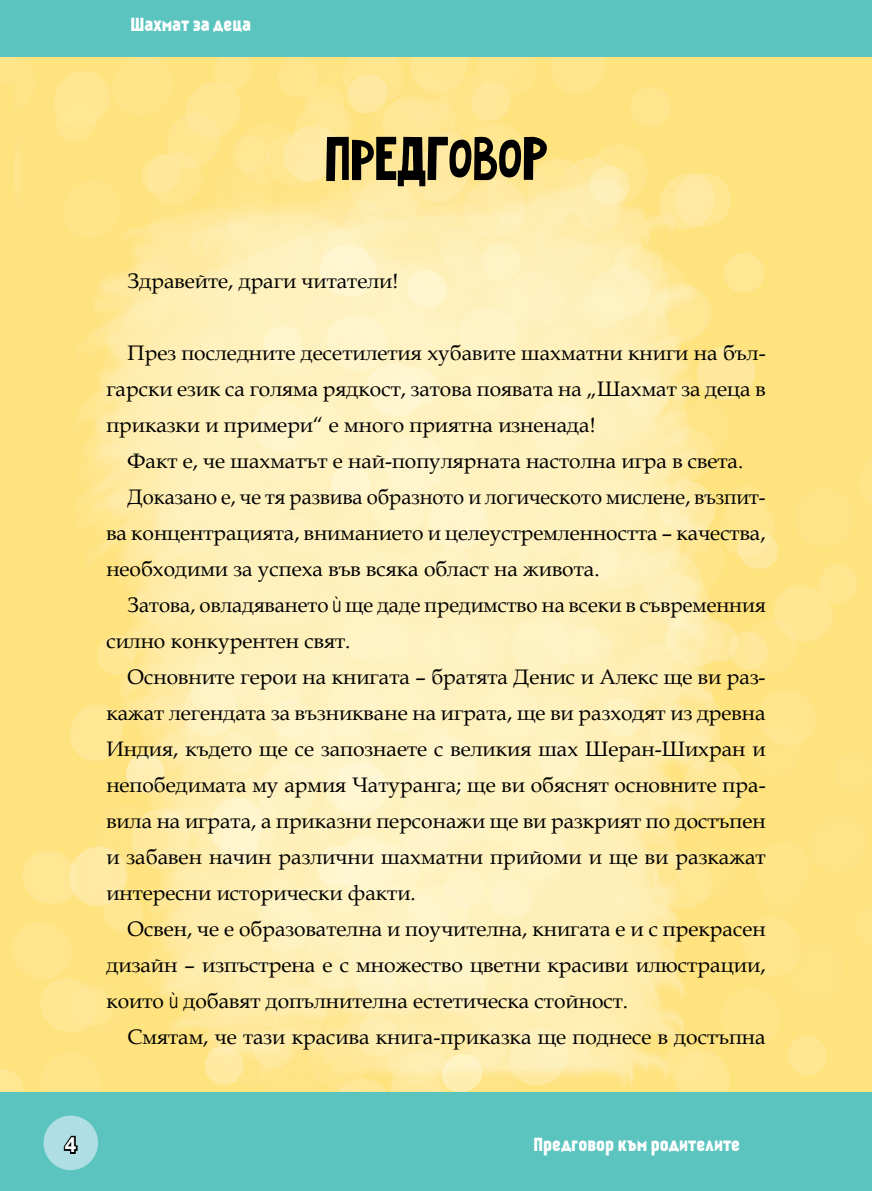
<style>
.page{position:relative;width:872px;height:1191px;background:#fff}
.page>*{position:absolute;margin:0;border:0;box-sizing:border-box;transform-origin:0 0}
.t1{font:54px "Firenight";color:#000}
.t2{font:21px/36px "Book Antiqua";color:#000;text-align:justify}
.t3{font:21px "Book Antiqua";color:#000;scale:.96 1}
.t4{font:700 21px "Arial";color:#fff}
.t5{font:18px "Kankin";color:#fff}
.s1{font-family:"Akrobat"}
</style>
<div class="page">
<div style="left:0;top:1091px;width:872px;height:100px;background:#5bc4bf"></div>
<div style="left:0;top:0;width:872px;height:57px;background:#5bc4bf"></div>
<div style="left:43px;top:1115px;width:55px;height:55px;background:#afdfe4;border-radius:50%"></div>
<svg style="left:63px;top:1135px;width:15px;height:19px"></svg>
<p class="t5" style="left:130px;top:14px;width:122px">Шахмат за деца</p>
<h1 class="t1" style="left:324px;top:126px;width:224px">ПредговоР</h1>
<p class="t2" style="left:128px;top:262px;width:272px">Здравейте, драги читатели!</p>
<p class="t2" style="left:106px;top:334px;width:661px;text-indent:21px">През последните десетилетия хубавите шахматни книги на бъл&shy;гарски език са голяма рядкост, затова появата на „Шахмат за деца в приказки и примери“ е много приятна изненада!</p>
<p class="t2" style="left:128px;top:442px;width:617px">Факт е, че шахматът е най-популярната настолна игра в света.</p>
<p class="t3" style="left:128px;top:482px;width:666px">Доказано е, че тя развива образното и логическото мислене, възпит-</p>
<p class="t2" style="left:106px;top:514px;width:661px">ва концентрацията, вниманието и целеустремленността – качества,</p>
<p class="t2" style="left:106px;top:550px;width:495px">необходими за успеха във всяка област на живота.</p>
<p class="t2" style="left:128px;top:586px;width:639px">Затова, овладяването <span class="s1">ѝ</span> ще даде предимство на всеки в съвременния</p>
<p class="t2" style="left:106px;top:622px;width:245px">силно конкурентен свят.</p>
<p class="t2" style="left:128px;top:658px;width:639px">Основните герои на книгата – братята Денис и Алекс ще ви раз-</p>
<p class="t2" style="left:106px;top:694px;width:661px">кажат легендата за възникване на играта, ще ви разходят из древна</p>
<p class="t2" style="left:106px;top:730px;width:661px">Индия, където ще се запознаете с великия шах Шеран-Шихран и</p>
<p class="t2" style="left:106px;top:766px;width:661px">непобедимата му армия Чатуранга; ще ви обяснят основните пра-</p>
<p class="t2" style="left:106px;top:802px;width:661px">вила на играта, а приказни персонажи ще ви разкрият по достъпен</p>
<p class="t2" style="left:106px;top:838px;width:661px">и забавен начин различни шахматни прийоми и ще ви разкажат</p>
<p class="t2" style="left:106px;top:874px;width:311px">интересни исторически факти.</p>
<p class="t2" style="left:128px;top:910px;width:639px">Освен, че е образователна и поучителна, книгата е и с прекрасен</p>
<p class="t2" style="left:106px;top:946px;width:661px">дизайн – изпъстрена е с множество цветни красиви илюстрации,</p>
<p class="t2" style="left:106px;top:982px;width:523px">които <span class="s1">ѝ</span> добавят допълнителна естетическа стойност.</p>
<p class="t2" style="left:128px;top:1018px;width:639px">Смятам, че тази красива книга-приказка ще поднесе в достъпна</p>
<p class="t4" style="left:65px;top:1131px;width:13px">4</p>
<p class="t5" style="left:533px;top:1133px;width:208px">Предговор към родителите</p>
</div>
